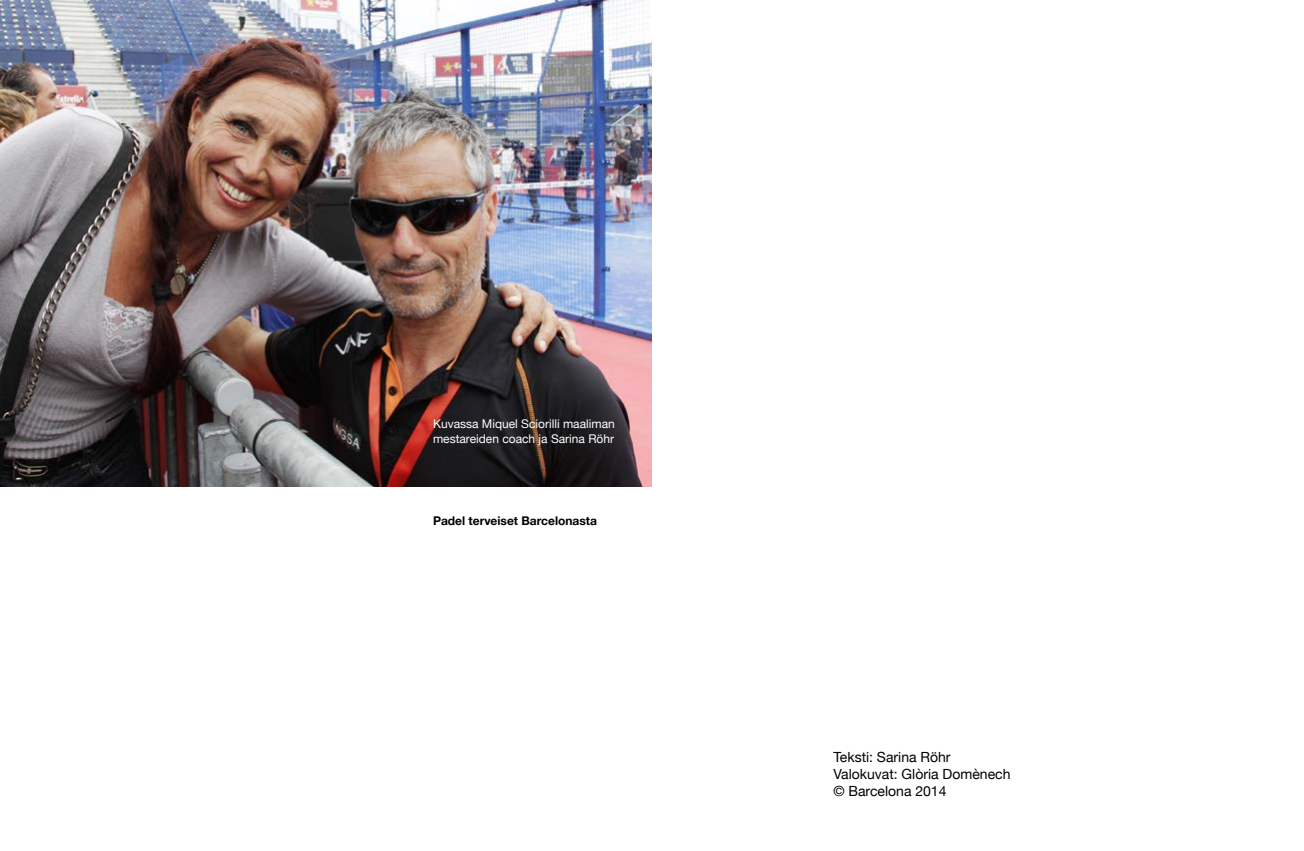
<style>
.page{position:relative;width:1304px;height:851px;background:#fff}
.page>*{position:absolute;margin:0;border:0;box-sizing:border-box;transform-origin:0 0}
.t1{font:14px/16.8px "Helvetica Neue";color:#000}
.t2{font:12px/14.4px "Helvetica Neue";color:#fff}
.t3{font:700 12px "Helvetica Neue";color:#000}
</style>
<div class="page">
<img style="left:0;top:0;width:652px;height:486px">
<p class="t2" style="left:433px;top:416px;width:183px">Kuvassa Miquel Sciorilli maaliman mestareiden coach ja Sarina Röhr</p>
<p class="t3" style="left:433px;top:513px;width:165px">Padel terveiset Barcelonasta</p>
<p class="t1" style="left:833px;top:748px;width:179px">Teksti: Sarina Röhr<br>Valokuvat: Glòria Domènech © Barcelona 2014</p>
</div>
